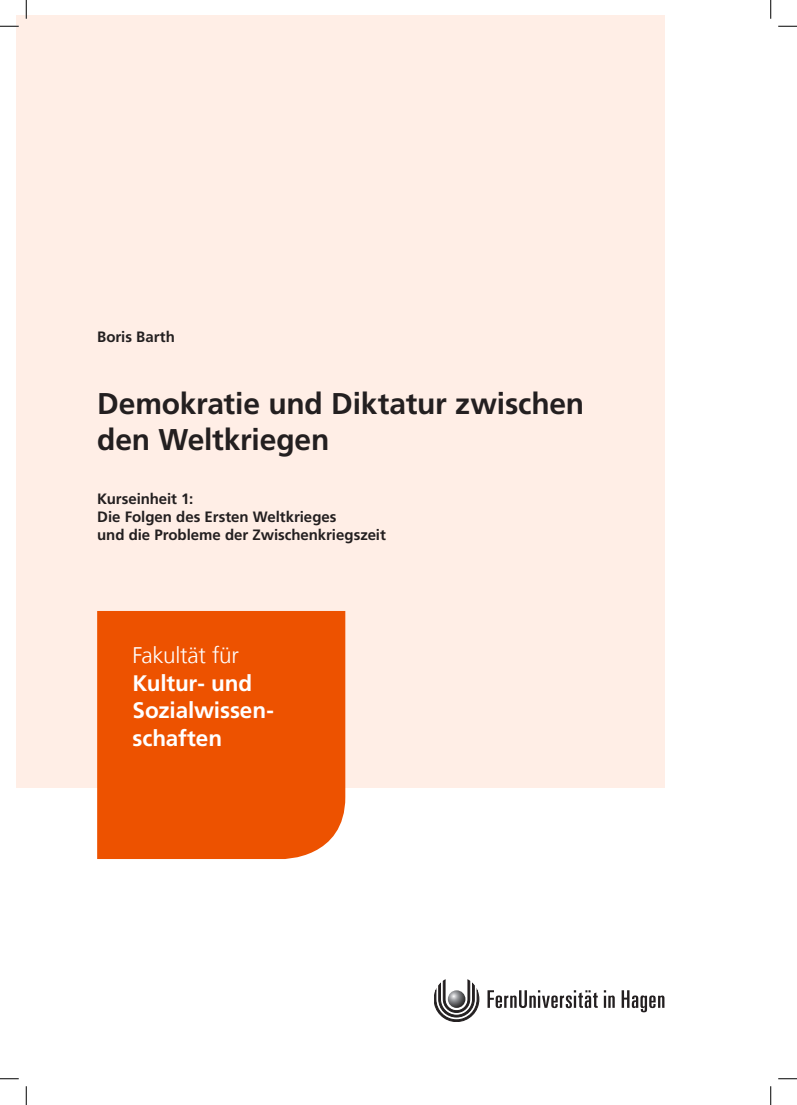
<style>
.page{position:relative;width:797px;height:1105px;background:#fff}
.page>*{position:absolute;margin:0;border:0;box-sizing:border-box;transform-origin:0 0}
.Kurstitel{font:700 30px "Frutiger LT Com";letter-spacing:-.005em;color:#231f20}
.Abstand{font:700 22.5px/27.5px "Frutiger LT Com";letter-spacing:-.01em;color:#fff}
.Abstand-2{font:300 22.5px "Frutiger LT Com";letter-spacing:-.015em;color:#fff}
.Unterzeile{font:700 15px "Frutiger LT Com";letter-spacing:-.005em;color:#231f20}
.Autor{font:700 15px "Frutiger LT Com";color:#231f20}
</style>
<div class="page">
<div style="left:16px;top:16px;width:648px;height:772px;background:#ffeee6"></div>
<div style="left:97px;top:611px;width:248px;height:248px;background:#ed5200"></div>
<svg style="left:487px;top:990px;width:177px;height:22px"></svg>
<svg style="left:434px;top:980px;width:45px;height:42px"></svg>
<svg style="left:448px;top:990px;width:17px;height:18px"></svg>
<svg style="left:0;top:25px;width:19px;height:2px"></svg>
<svg style="left:778px;top:25px;width:19px;height:2px"></svg>
<svg style="left:0;top:1078px;width:19px;height:1px"></svg>
<svg style="left:778px;top:1078px;width:19px;height:1px"></svg>
<svg style="left:25px;top:0;width:2px;height:19px"></svg>
<svg style="left:25px;top:1086px;width:2px;height:19px"></svg>
<svg style="left:770px;top:0;width:1px;height:19px"></svg>
<svg style="left:770px;top:1086px;width:1px;height:19px"></svg>
<p class="Autor" style="left:97px;top:328px;width:79px">Boris Barth</p>
<p class="Kurstitel" style="left:97px;top:386px;width:488px">Demokratie und Diktatur zwischen</p>
<p class="Kurstitel" style="left:97px;top:422px;width:234px">den Weltkriegen</p>
<h2 class="Unterzeile" style="left:97px;top:490px;width:98px">Kurseinheit 1:</h2>
<h2 class="Unterzeile" style="left:97px;top:508px;width:241px">Die Folgen des Ersten Weltkrieges</h2>
<h2 class="Unterzeile" style="left:97px;top:526px;width:290px">und die Probleme der Zwischenkriegszeit</h2>
<p class="Abstand-2" style="left:133px;top:642px;width:108px">Fakultät für</p>
<p class="Abstand" style="left:133px;top:669px;width:143px">Kultur- und<br>Sozialwissen&shy;schaften</p>
</div>
